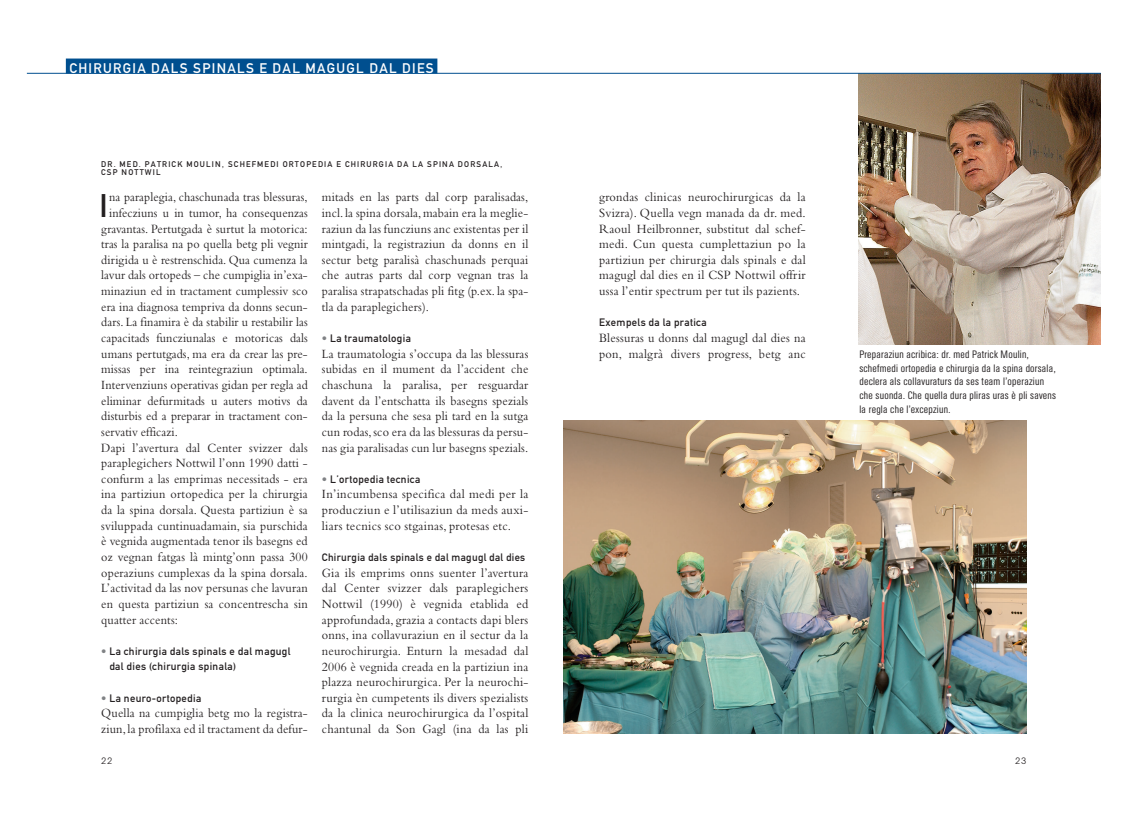
<style>
.page{position:relative;width:1127px;height:820px;background:#fff}
.page>*{position:absolute;margin:0;border:0;box-sizing:border-box;transform-origin:0 0}
.t1{font:32.25px "DIN Paraplegie";color:#231f20}
.t2{font:13.75px "DIN Paraplegie";letter-spacing:.095em;color:#fff}
.t3{font:13.12px/15.6px "Bembo";letter-spacing:.015em;color:#231f20;text-align:justify;scale:.93 1}
.t4{font:13.12px/15.6px "Bembo";letter-spacing:.015em;color:#231f20;text-align:justify;scale:.94 1}
.t5{font:13.12px "Bembo";letter-spacing:.015em;color:#231f20;scale:.92 1}
.t6{font:13.12px/15.6px "Bembo";letter-spacing:.015em;color:#231f20;text-align:justify;scale:.95 1}
.t7{font:300 10.62px/13.8px "AG Buch Condensed BQ";letter-spacing:.02em;color:#231f20;scale:1.1 1}
.t8{font:10.62px/15.6px "DIN Paraplegie";letter-spacing:.035em;color:#231f20}
.t9{font:300 9.38px "AG Buch BQ";color:#231f20}
.t10{font:8.12px/8.8px "DIN Paraplegie";letter-spacing:.145em;color:#231f20}
.s1{color:#808285}
</style>
<div class="page">
<img style="left:564px;top:420px;width:462px;height:312px">
<img style="left:859px;top:74px;width:241px;height:270px">
<div style="left:66px;top:58px;width:371px;height:15px;background:#004f8f"></div>
<hr style="left:27px;top:73px;width:1073px;height:1px;background:#004f8f">
<p class="t2" style="left:69px;top:63px;width:366px">CHIRURGIA DALS SPINALS E DAL MAGUGL DAL DIES</p>
<p class="t10" style="left:101px;top:160px;width:403px">DR. MED. PATRICK MOULIN, SCHEFMEDI ORTOPEDIA E CHIRURGIA DA LA SPINA DORSALA,<br>CSP NOTTWIL</p>
<p class="t3" style="left:322px;top:190px;width:223px">mitads en las parts dal corp paralisadas, incl.la spina dorsala,mabain era la meglie&shy;raziun da las funcziuns anc existentas per il mintgadi, la registraziun da donns en il sectur betg paralisà chaschunads perquai che autras parts dal corp vegnan tras la paralisa strapatschadas pli fitg (p.ex. la spa&shy;tla da paraplegichers).</p>
<p class="t8" style="left:322px;top:331px;width:91px"><span class="s1">•</span> La traumatologia</p>
<p class="t3" style="left:322px;top:347px;width:223px">La traumatologia s’occupa da las blessuras subidas en il mument da l’accident che chaschuna la paralisa, per resguardar davent da l’entschatta ils basegns spezials da la persuna che sesa pli tard en la sutga cun rodas,sco era da las blessuras da persu&shy;nas gia paralisadas cun lur basegns spezials.</p>
<p class="t8" style="left:322px;top:472px;width:100px"><span class="s1">•</span> L’ortopedia tecnica</p>
<p class="t6" style="left:322px;top:487px;width:219px">In’incumbensa specifica dal medi per la producziun e l’utilisaziun da meds auxi&shy;liars tecnics sco stgainas, protesas etc.</p>
<p class="t8" style="left:322px;top:550px;width:205px">Chirurgia dals spinals e dal magugl dal dies</p>
<p class="t4" style="left:322px;top:565px;width:221px">Gia ils emprims onns suenter l’avertura dal Center svizzer dals paraplegichers Nottwil (1990) è vegnida etablida ed approfundada, grazia a contacts dapi blers onns, ina collavuraziun en il sectur da la neurochirurgia. Enturn la mesadad dal 2006 è vegnida creada en la partiziun ina plazza neurochirurgica. Per la neurochi&shy;rurgia èn cumpetents ils divers spezialists da la clinica neurochirurgica da l’ospital chantunal da Son Gagl (ina da las pli</p>
<p class="t1" style="left:99px;top:193px;width:10px">I</p>
<p class="t5" style="left:109px;top:192px;width:217px">na paraplegia, chaschunada tras blessuras,</p>
<p class="t5" style="left:109px;top:208px;width:217px">infecziuns u in tumor, ha consequenzas</p>
<p class="t5" style="left:101px;top:223px;width:226px">gravantas. Pertutgada è surtut la motorica:</p>
<p class="t5" style="left:101px;top:239px;width:226px">tras la paralisa na po quella betg pli vegnir</p>
<p class="t5" style="left:101px;top:255px;width:226px">dirigida u è restrenschida. Qua cumenza la</p>
<p class="t5" style="left:101px;top:270px;width:226px">lavur dals ortopeds – che cumpiglia in’exa-</p>
<p class="t5" style="left:101px;top:286px;width:226px">minaziun ed in tractament cumplessiv sco</p>
<p class="t5" style="left:101px;top:302px;width:226px">era ina diagnosa tempriva da donns secun-</p>
<p class="t5" style="left:101px;top:317px;width:226px">dars. La finamira è da stabilir u restabilir las</p>
<p class="t5" style="left:101px;top:333px;width:226px">capacitads funcziunalas e motoricas dals</p>
<p class="t5" style="left:101px;top:348px;width:226px">umans pertutgads, ma era da crear las pre-</p>
<p class="t5" style="left:101px;top:364px;width:226px">missas per ina reintegraziun optimala.</p>
<p class="t5" style="left:101px;top:380px;width:226px">Intervenziuns operativas gidan per regla ad</p>
<p class="t5" style="left:101px;top:395px;width:226px">eliminar defurmitads u auters motivs da</p>
<p class="t5" style="left:101px;top:411px;width:226px">disturbis ed a preparar in tractament con-</p>
<p class="t5" style="left:101px;top:427px;width:85px">servativ efficazi.</p>
<p class="t3" style="left:101px;top:440px;width:223px">Dapi l’avertura dal Center svizzer dals</p>
<p class="t3" style="left:101px;top:456px;width:223px">paraplegichers Nottwil l’onn 1990 datti -</p>
<p class="t3" style="left:101px;top:472px;width:223px">confurm a las emprimas necessitads - era</p>
<p class="t3" style="left:101px;top:487px;width:223px">ina partiziun ortopedica per la chirurgia</p>
<p class="t3" style="left:101px;top:503px;width:223px">da la spina dorsala. Questa partiziun è sa</p>
<p class="t3" style="left:101px;top:518px;width:223px">sviluppada cuntinuadamain, sia purschida</p>
<p class="t3" style="left:101px;top:534px;width:223px">è vegnida augmentada tenor ils basegns ed</p>
<p class="t3" style="left:101px;top:550px;width:223px">oz vegnan fatgas là mintg’onn passa 300</p>
<p class="t3" style="left:101px;top:565px;width:223px">operaziuns cumplexas da la spina dorsala.</p>
<p class="t3" style="left:101px;top:581px;width:223px">L’activitad da las nov persunas che lavuran</p>
<p class="t3" style="left:101px;top:597px;width:223px">en questa partiziun sa concentrescha sin</p>
<p class="t3" style="left:101px;top:612px;width:84px">quatter accents:</p>
<p class="t8" style="left:109px;top:644px;width:183px;text-indent:-8px"><span class="s1">•</span> La chirurgia dals spinals e dal magugl dal dies (chirurgia spinala)</p>
<p class="t8" style="left:101px;top:690px;width:102px"><span class="s1">•</span> La neuro-ortopedia</p>
<p class="t3" style="left:101px;top:706px;width:223px">Quella na cumpiglia betg mo la registra&shy;ziun,la profilaxa ed il tractament da defur-</p>
<p class="t4" style="left:599px;top:190px;width:221px">grondas clinicas neurochirurgicas da la Svizra). Quella vegn manada da dr. med.<br>Raoul Heilbronner, substitut dal schef&shy;medi. Cun questa cumplettaziun po la partiziun per chirurgia dals spinals e dal magugl dal dies en il CSP Nottwil offrir ussa l’entir spectrum per tut ils pazients.</p>
<p class="t8" style="left:599px;top:315px;width:109px">Exempels da la pratica</p>
<p class="t4" style="left:599px;top:331px;width:221px">Blessuras u donns dal magugl dal dies na pon, malgrà divers progress, betg anc</p>
<p class="t7" style="left:859px;top:348px;width:180px">Preparaziun acribica: dr. med Patrick Moulin, schefmedi ortopedia e chirurgia da la spina dorsala, declera als collavuraturs da ses team l’operaziun che suonda. Che quella dura pliras uras è pli savens la regla che l’excepziun.</p>
<p class="t9" style="left:101px;top:757px;width:13px">22</p>
<p class="t9" style="left:1015px;top:757px;width:13px">23</p>
</div>
